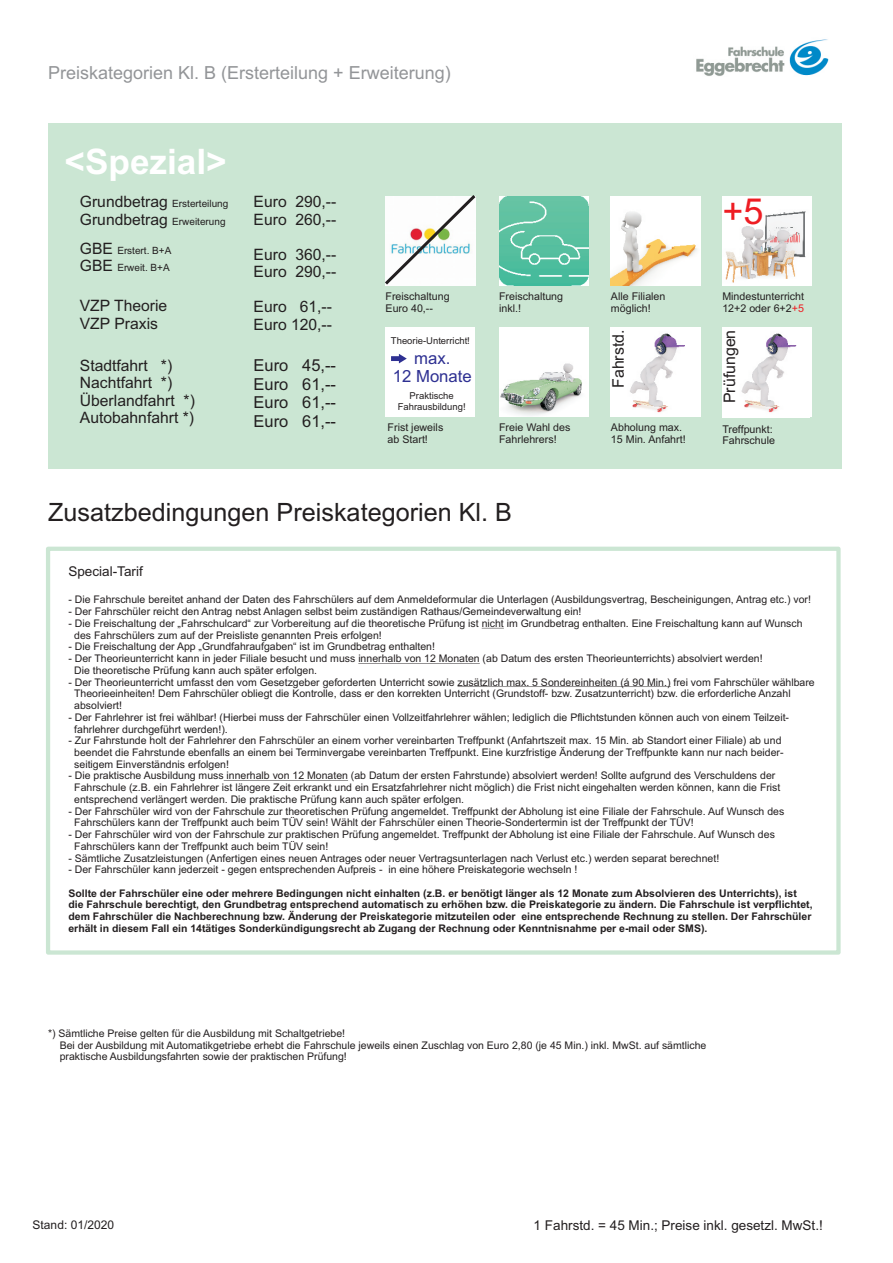
<style>
.page{position:relative;width:893px;height:1263px;background:#fff}
.page>*{position:absolute;margin:0;border:0;box-sizing:border-box;transform-origin:0 0}
.t1{font:36px "Arial";color:#ee1d23}
.t2{font:700 35.25px "Arial";color:#fff}
.t3{font:25.2px "Arial";color:#231f20}
.t4{font:18px "Arial";color:#939598}
.t5{font:16.8px/18.8px "Arial";color:#2e3092;text-align:center}
.t6{font:16.5px/18.5px "Arial";color:#231f20;text-align:justify}
.t7{font:15.9px "Arial";color:#231f20}
.t8{font:15.75px/17.5px "Arial";color:#231f20}
.t9{font:13.5px "Arial";color:#231f20}
.t10{font:12px "Arial";color:#231f20}
.t11{font:10.65px/12px "Arial";color:#231f20}
.t12{font:10.5px/11.7px "Arial";color:#231f20}
.t13{font:700 10.5px/11.7px "Arial";color:#231f20}
.t14{font:10.05px/17.5px "Arial";color:#231f20}
.t15{font:9.45px/10.6px "Arial";color:#231f20;text-align:center}
.s1{font-size:15.75px}
.s2{font-size:10.05px}
.s3{color:#ee1d23}
</style>
<div class="page">
<img style="left:696px;top:39px;width:133px;height:37px">
<div style="left:48px;top:123px;width:794px;height:345px;background:#cbe6d3"></div>
<svg style="left:385px;top:195px;width:91px;height:91px"></svg>
<div style="left:386px;top:327px;width:89px;height:90px;background:#fff"></div>
<img style="left:499px;top:327px;width:90px;height:90px">
<img style="left:722px;top:196px;width:90px;height:90px">
<img style="left:611px;top:196px;width:89px;height:90px">
<img style="left:722px;top:327px;width:90px;height:90px">
<img style="left:499px;top:196px;width:90px;height:90px">
<img style="left:611px;top:327px;width:89px;height:90px">
<svg style="left:391px;top:354px;width:16px;height:9px"></svg>
<svg style="left:482px;top:628px;width:22px;height:1px"></svg>
<hr style="left:358px;top:663px;width:122px;height:1px;background:#231f20">
<hr style="left:458px;top:686px;width:213px;height:1px;background:#231f20">
<hr style="left:224px;top:780px;width:124px;height:1px;background:#231f20">
<div style="left:46px;top:547px;width:795px;height:408px;border:4px solid #cbe6d3"></div>
<h3 class="t4" style="left:48px;top:66px;width:404px">Preiskategorien Kl. B (Ersterteilung + Erweiterung)</h3>
<h2 class="t2" style="left:64px;top:148px;width:164px">&lt;Spezial&gt;</h2>
<p class="t14" style="left:80px;top:196px;width:150px"><span class="s1">Grundbetrag</span> Ersterteilung</p>
<h3 class="t8" style="left:80px;top:212px;width:147px">Grundbetrag <span class="s2">Erweiterung</span></h3>
<p class="t14" style="left:80px;top:242px;width:93px"><span class="s1">GBE</span> Erstert. B+A<br><span class="s1">GBE</span> Erweit. B+A</p>
<h3 class="t8" style="left:80px;top:298px;width:89px">VZP Theorie<br>VZP Praxis</h3>
<h3 class="t8" style="left:254px;top:194px;width:84px">Euro 290,--<br>Euro 260,--</h3>
<h3 class="t8" style="left:254px;top:247px;width:84px">Euro 360,--<br>Euro 290,--</h3>
<h3 class="t8" style="left:254px;top:300px;width:80px">Euro 61,--<br>Euro 120,--</h3>
<h3 class="t8" style="left:80px;top:358px;width:117px">Stadtfahrt *)<br>Nachtfahrt *)<br>Überlandfahrt *)<br>Autobahnfahrt *)</h3>
<h3 class="t6" style="left:254px;top:358px;width:84px">Euro 45,-- Euro 61,-- Euro 61,-- Euro 61,--</h3>
<h1 class="t1" style="left:722px;top:198px;width:43px">+5</h1>
<p class="t11" style="left:386px;top:291px;width:66px">Freischaltung<br>Euro 40,--</p>
<p class="t11" style="left:499px;top:291px;width:66px">Freischaltung inkl.!</p>
<p class="t11" style="left:611px;top:291px;width:56px">Alle Filialen möglich!</p>
<p class="t11" style="left:722px;top:291px;width:83px">Mindestunterricht<br>12+2 oder 6+2<span class="s3">+5</span></p>
<p class="t15" style="left:391px;top:336px;width:80px">Theorie-Unterricht!</p>
<h3 class="t7" style="left:724px;top:403px;width:75px;rotate:-90deg">Prüfungen</h3>
<h3 class="t7" style="left:612px;top:388px;width:60px;rotate:-90deg">Fahrstd.</h3>
<h3 class="t5" style="left:393px;top:350px;width:81px">max.<br>12 Monate</h3>
<p class="t15" style="left:398px;top:392px;width:69px">Praktische<br>Fahrausbildung!</p>
<p class="t11" style="left:388px;top:422px;width:57px">Frist jeweils ab Start!</p>
<p class="t11" style="left:499px;top:422px;width:73px">Freie Wahl des<br>Fahrlehrers!</p>
<p class="t11" style="left:611px;top:422px;width:76px">Abholung max.<br>15 Min. Anfahrt!</p>
<p class="t11" style="left:722px;top:424px;width:54px">Treffpunkt:<br>Fahrschule</p>
<h3 class="t3" style="left:48px;top:503px;width:465px">Zusatzbedingungen Preiskategorien Kl. B</h3>
<p class="t9" style="left:68px;top:566px;width:76px">Special-Tarif</p>
<p class="t12" style="left:68px;top:595px;width:744px">- Die Fahrschule bereitet anhand der Daten des Fahrschülers auf dem Anmeldeformular die Unterlagen (Ausbildungsvertrag, Bescheinigungen, Antrag etc.) vor!</p>
<p class="t12" style="left:68px;top:607px;width:514px">- Der Fahrschüler reicht den Antrag nebst Anlagen selbst beim zuständigen Rathaus/Gemeindeverwaltung ein!</p>
<p class="t12" style="left:74px;top:618px;width:730px;text-indent:-6px">- Die Freischaltung der „Fahrschulcard“ zur Vorbereitung auf die theoretische Prüfung ist nicht im Grundbetrag enthalten. Eine Freischaltung kann auf Wunsch des Fahrschülers zum auf der Preisliste genannten Preis erfolgen!</p>
<p class="t12" style="left:68px;top:642px;width:368px">- Die Freischaltung der App „Grundfahraufgaben“ ist im Grundbetrag enthalten!</p>
<p class="t12" style="left:74px;top:653px;width:690px;text-indent:-6px">- Der Theorieunterricht kann in jeder Filiale besucht und muss innerhalb von 12 Monaten (ab Datum des ersten Theorieunterrichts) absolviert werden!<br>Die theoretische Prüfung kann auch später erfolgen.</p>
<p class="t12" style="left:74px;top:677px;width:742px;text-indent:-6px">- Der Theorieunterricht umfasst den vom Gesetzgeber geforderten Unterricht sowie zusätzlich max. 5 Sondereinheiten (á 90 Min.) frei vom Fahrschüler wählbare<br>Theorieeinheiten! Dem Fahrschüler obliegt die Kontrolle, dass er den korrekten Unterricht (Grundstoff- bzw. Zusatzunterricht) bzw. die erforderliche Anzahl absolviert!</p>
<p class="t12" style="left:74px;top:712px;width:716px;text-indent:-6px">- Der Fahrlehrer ist frei wählbar! (Hierbei muss der Fahrschüler einen Vollzeitfahrlehrer wählen; lediglich die Pflichtstunden können auch von einem Teilzeit&shy;fahrlehrer durchgeführt werden!).</p>
<p class="t12" style="left:74px;top:736px;width:711px;text-indent:-6px">- Zur Fahrstunde holt der Fahrlehrer den Fahrschüler an einem vorher vereinbarten Treffpunkt (Anfahrtszeit max. 15 Min. ab Standort einer Filiale) ab und beendet die Fahrstunde ebenfalls an einem bei Terminvergabe vereinbarten Treffpunkt. Eine kurzfristige Änderung der Treffpunkte kann nur nach beider&shy;seitigem Einverständnis erfolgen!</p>
<p class="t12" style="left:74px;top:771px;width:708px;text-indent:-6px">- Die praktische Ausbildung muss innerhalb von 12 Monaten (ab Datum der ersten Fahrstunde) absolviert werden! Sollte aufgrund des Verschuldens der<br>Fahrschule (z.B. ein Fahrlehrer ist längere Zeit erkrankt und ein Ersatzfahrlehrer nicht möglich) die Frist nicht eingehalten werden können, kann die Frist entsprechend verlängert werden. Die praktische Prüfung kann auch später erfolgen.</p>
<p class="t12" style="left:74px;top:806px;width:711px;text-indent:-6px">- Der Fahrschüler wird von der Fahrschule zur theoretischen Prüfung angemeldet. Treffpunkt der Abholung ist eine Filiale der Fahrschule. Auf Wunsch des<br>Fahrschülers kann der Treffpunkt auch beim TÜV sein! Wählt der Fahrschüler einen Theorie-Sondertermin ist der Treffpunkt der TÜV!</p>
<p class="t12" style="left:74px;top:829px;width:702px;text-indent:-6px">- Der Fahrschüler wird von der Fahrschule zur praktischen Prüfung angemeldet. Treffpunkt der Abholung ist eine Filiale der Fahrschule. Auf Wunsch des<br>Fahrschülers kann der Treffpunkt auch beim TÜV sein!</p>
<p class="t12" style="left:68px;top:853px;width:652px">- Sämtliche Zusatzleistungen (Anfertigen eines neuen Antrages oder neuer Vertragsunterlagen nach Verlust etc.) werden separat berechnet!</p>
<p class="t12" style="left:68px;top:865px;width:510px">- Der Fahrschüler kann jederzeit - gegen entsprechenden Aufpreis - in eine höhere Preiskategorie wechseln !</p>
<p class="t13" style="left:68px;top:888px;width:746px">Sollte der Fahrschüler eine oder mehrere Bedingungen nicht einhalten (z.B. er benötigt länger als 12 Monate zum Absolvieren des Unterrichts), ist die Fahrschule berechtigt, den Grundbetrag entsprechend automatisch zu erhöhen bzw. die Preiskategorie zu ändern. Die Fahrschule ist verpflichtet, dem Fahrschüler die Nachberechnung bzw. Änderung der Preiskategorie mitzuteilen oder eine entsprechende Rechnung zu stellen. Der Fahrschüler erhält in diesem Fall ein 14tätiges Sonderkündigungsrecht ab Zugang der Rechnung oder Kenntnisnahme per e-mail oder SMS).</p>
<p class="t12" style="left:60px;top:1028px;width:648px;text-indent:-12px">*) Sämtliche Preise gelten für die Ausbildung mit Schaltgetriebe!<br>Bei der Ausbildung mit Automatikgetriebe erhebt die Fahrschule jeweils einen Zuschlag von Euro 2,80 (je 45 Min.) inkl. MwSt. auf sämtliche praktische Ausbildungsfahrten sowie der praktischen Prüfung!</p>
<p class="t10" style="left:33px;top:1221px;width:83px">Stand: 01/2020</p>
<p class="t9" style="left:534px;top:1220px;width:291px">1 Fahrstd. = 45 Min.; Preise inkl. gesetzl. MwSt.!</p>
</div>
